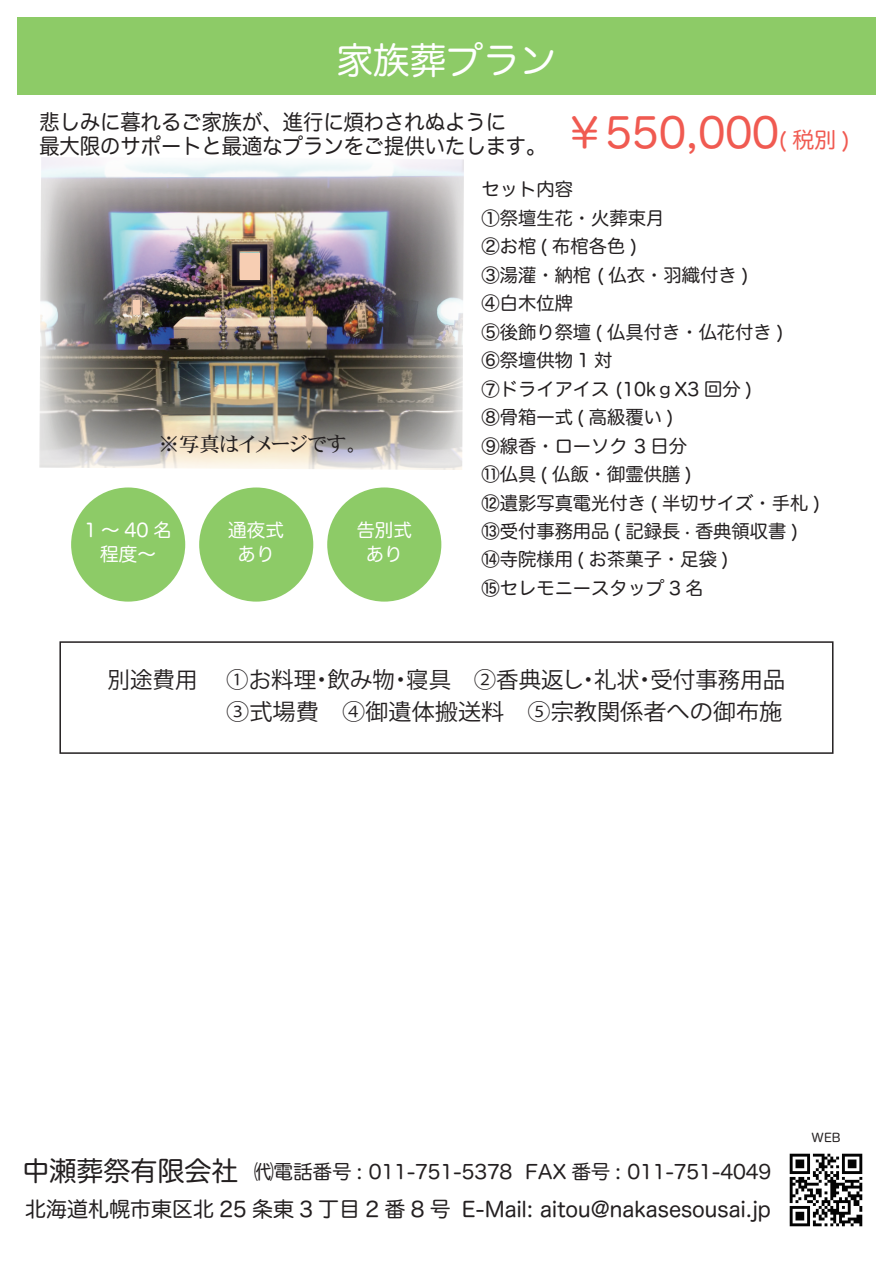
<style>
.page{position:relative;width:893px;height:1263px;background:#fff}
.page>*{position:absolute;margin:0;border:0;box-sizing:border-box;transform-origin:0 0}
.t1{font:41.25px "Hira Maru Pro W4";color:#f05a51}
.t2{font:36.6px "Hira Maru Pro W4";color:#fff}
.t3{font:22.5px/31.5px "Koz Go Pr 6 N";color:#231f20}
.t4{font:21.3px/23.4px "Hira Maru Pro W4";color:#231f20;scale:.95 1}
.t5{font:21px "Hira Maru Pro W4";color:#231f20}
.t6{font:20.4px "CAIP Heisei Mincho W5";color:#231f20}
.t7{font:19.5px "Hira Maru Pro W4";letter-spacing:-.01em;color:#231f20}
.t8{font:18.6px/23.9px "Hira Maru Pro W4";color:#fff;text-align:center}
.t9{font:18.3px/28.5px "Hira Maru Pro W4";color:#231f20}
.t10{font:12px "Hira Maru Pro W4";color:#231f20}
.s1{font-size:21.75px}
.s2{font-size:27px}
</style>
<div class="page">
<div style="left:59px;top:641px;width:774px;height:113px;border:2px solid #231f20"></div>
<img style="left:39px;top:157px;width:425px;height:313px">
<div style="left:240px;top:253px;width:19px;height:27px;background:#f7ceb3"></div>
<div style="left:133px;top:300px;width:7px;height:15px;background:#f7ceb3"></div>
<div style="left:71px;top:487px;width:114px;height:115px;background:#8dcb67;border-radius:50%"></div>
<div style="left:199px;top:487px;width:114px;height:115px;background:#8dcb67;border-radius:50%"></div>
<div style="left:327px;top:487px;width:114px;height:115px;background:#8dcb67;border-radius:50%"></div>
<div style="left:17px;top:17px;width:859px;height:78px;background:#8dcb67"></div>
<img style="left:789px;top:1153px;width:74px;height:74px">
<h2 class="t2" style="left:337px;top:28px;width:221px">家族葬プラン</h2>
<p class="t4" style="left:39px;top:109px;width:535px">悲しみに暮れるご家族が、進行に煩わされぬように<br>最大限のサポートと最適なプランをご提供いたします。</p>
<p class="t9" style="left:481px;top:174px;width:340px">セット内容<br>①祭壇生花・火葬束月<br>②お棺 ( 布棺各色 )<br>③湯灌・納棺 ( 仏衣・羽織付き )<br>④白木位牌<br>⑤後飾り祭壇 ( 仏具付き・仏花付き )<br>⑥祭壇供物 1 対<br>⑦ドライアイス (10kｇX3 回分 )<br>⑧骨箱一式 ( 高級覆い )<br>⑨線香・ローソク 3 日分<br>⑪仏具 ( 仏飯・御霊供膳 )<br>⑫遺影写真電光付き ( 半切サイズ・手札 ) ⑬受付事務用品 ( 記録長 · 香典領収書 ) ⑭寺院様用 ( お茶菓子・足袋 )<br>⑮セレモニースタップ 3 名</p>
<h1 class="t1" style="left:564px;top:96px;width:287px">￥550,000<span class="s1">( 税別 )</span></h1>
<p class="t6" style="left:159px;top:434px;width:203px">※写真はイメージです。</p>
<p class="t8" style="left:84px;top:517px;width:89px">1～40名程度～</p>
<p class="t8" style="left:228px;top:517px;width:57px">通夜式あり</p>
<p class="t8" style="left:356px;top:517px;width:57px">告別式あり</p>
<p class="t3" style="left:108px;top:665px;width:91px">別途費用</p>
<p class="t3" style="left:226px;top:665px;width:561px">①お料理・飲み物・寝具　②香典返し・礼状・受付事務用品<br>③式場費　④御遺体搬送料　⑤宗教関係者への御布施</p>
<p class="t7" style="left:22px;top:1155px;width:750px"><span class="s2">中瀬葬祭有限会社</span> ㈹電話番号 : 011-751-5378 FAX 番号 : 011-751-4049</p>
<p class="t5" style="left:25px;top:1190px;width:747px">北海道札幌市東区北 25 条東 3 丁目 2 番 8 号 E-Mail: aitou@nakasesousai.jp</p>
<p class="t10" style="left:812px;top:1127px;width:30px">WEB</p>
</div>
